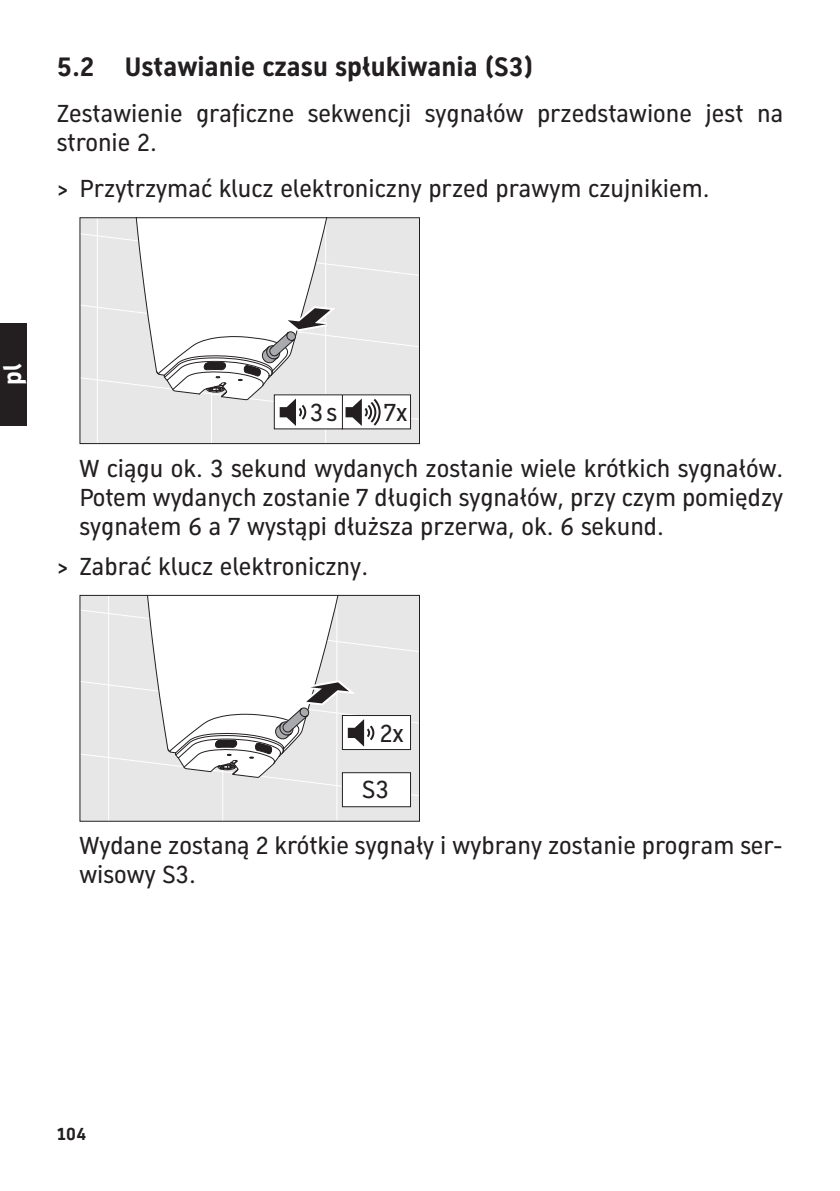
<style>
.page{position:relative;width:840px;height:1191px;background:#fff}
.page>*{position:absolute;margin:0;border:0;box-sizing:border-box;transform-origin:0 0}
.t1{font:700 26px "Dura Sans 2014 c";color:#231f20}
.t2{font:24px/29px "Dura Sans 2014 c";color:#231f20}
.t3{font:700 24px "Dura Sans 2014 c";color:#fff}
.t4{font:700 17px "Dura Sans 2014 c";color:#231f20}
.s1{font-family:"Dura Sans 110211"}
</style>
<div class="page">
<div style="left:0;top:323px;width:27px;height:102px;background:#231f20"></div>
<div style="left:80px;top:218px;width:339px;height:225px;background:#e7e7e7"></div>
<hr style="left:325px;top:218px;width:1px;height:225px;background:#fff">
<hr style="left:211px;top:218px;width:1px;height:225px;background:#fff">
<hr style="left:97px;top:218px;width:1px;height:225px;background:#fff">
<div style="left:342px;top:395px;width:68px;height:34px;background:#fff"></div>
<div style="left:274px;top:395px;width:68px;height:34px;background:#fff"></div>
<svg style="left:81px;top:219px;width:337px;height:207px"></svg>
<div style="left:79px;top:217px;width:341px;height:227px;border:1px solid #231f20"></div>
<div style="left:80px;top:595px;width:339px;height:226px;background:#e7e7e7"></div>
<hr style="left:336px;top:595px;width:1px;height:226px;background:#fff">
<hr style="left:222px;top:595px;width:1px;height:226px;background:#fff">
<hr style="left:108px;top:595px;width:1px;height:226px;background:#fff">
<svg style="left:81px;top:597px;width:337px;height:201px"></svg>
<div style="left:342px;top:772px;width:68px;height:34px;background:#fff"></div>
<div style="left:342px;top:772px;width:68px;height:35px;border:1px solid #231f20"></div>
<div style="left:79px;top:595px;width:341px;height:226px;border:1px solid #231f20"></div>
<p class="t1" style="left:57px;top:57px;width:478px">5.2 Ustawianie czasu spłukiwania (S3)</p>
<p class="t2" style="left:57px;top:102px;width:727px">Zestawienie graficzne sekwencji sygnałów przedstawione jest na stronie 2.</p>
<p class="t2" style="left:57px;top:177px;width:654px"><span class="s1">&gt;</span> Przytrzymać klucz elektroniczny przed prawym czujnikiem.</p>
<p class="t3" style="left:3px;top:385px;width:23px;rotate:-90deg">pl</p>
<p class="t2" style="left:309px;top:401px;width:29px">3 s</p>
<p class="t2" style="left:384px;top:401px;width:25px">7x</p>
<p class="t2" style="left:79px;top:456px;width:705px;text-align:justify">W ciągu ok. 3 sekund wydanych zostanie wiele krótkich sygnałów.<br>Potem wydanych zostanie 7 długich sygnałów, przy czym pomiędzy sygnałem 6 a 7 wystąpi dłuższa przerwa, ok. 6 sekund.</p>
<p class="t2" style="left:57px;top:554px;width:313px"><span class="s1">&gt;</span> Zabrać klucz elektroniczny.</p>
<p class="t2" style="left:380px;top:721px;width:25px">2x</p>
<p class="t2" style="left:362px;top:777px;width:28px">S3</p>
<p class="t2" style="left:79px;top:833px;width:704px">Wydane zostaną 2 krótkie sygnały i wybrany zostanie program ser&shy;wisowy S3.</p>
<p class="t4" style="left:57px;top:1127px;width:31px">104</p>
</div>
